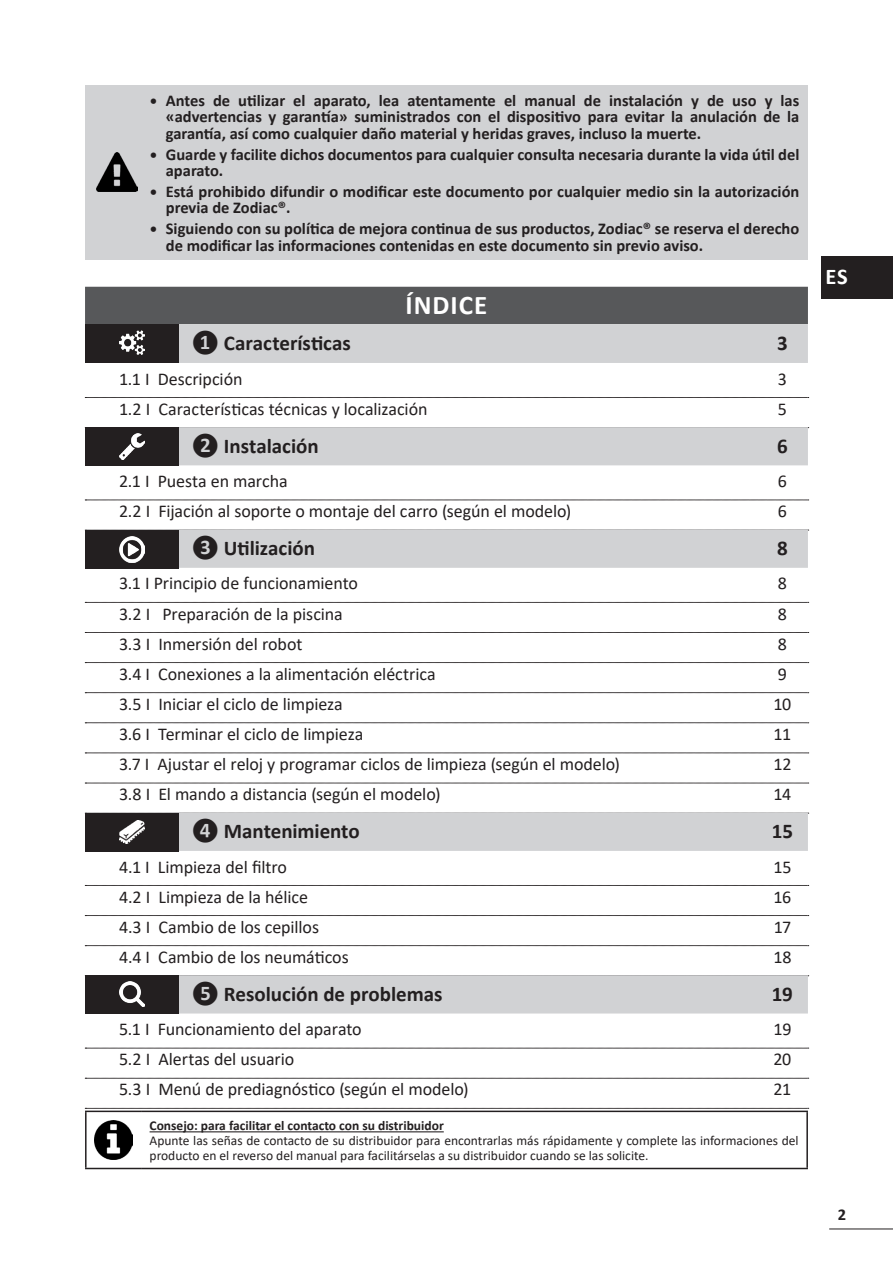
<style>
.page{position:relative;width:893px;height:1263px;background:#fff}
.page>*{position:absolute;margin:0;border:0;box-sizing:border-box;transform-origin:0 0}
.t1{font:700 27px "Calibri";letter-spacing:.035em;color:#fff}
.t2{font:700 22.5px "Calibri";color:#fff}
.t3{font:700 21px "Calibri";letter-spacing:-.005em;color:#231f20}
.t4{font:18px "Calibri";letter-spacing:-.005em;color:#231f20}
.t5{font:700 16.5px/16.5px "Calibri";color:#231f20}
.t6{font:13.5px/15px "Calibri";color:#231f20}
.t7{font:700 13.5px "Calibri";color:#231f20}
.s1{font-size:15px}
</style>
<div class="page">
<hr style="left:829px;top:1228px;width:64px;height:1px;background:#231f20">
<div style="left:85px;top:287px;width:723px;height:37px;background:#57585a"></div>
<div style="left:85px;top:325px;width:723px;height:38px;background:#d1d2d4"></div>
<svg style="left:85px;top:397px;width:724px;height:1px"></svg>
<div style="left:85px;top:427px;width:723px;height:38px;background:#d1d2d4"></div>
<svg style="left:85px;top:500px;width:724px;height:1px"></svg>
<div style="left:85px;top:529px;width:723px;height:39px;background:#d1d2d4"></div>
<svg style="left:85px;top:602px;width:724px;height:1px"></svg>
<svg style="left:85px;top:632px;width:724px;height:1px"></svg>
<svg style="left:85px;top:662px;width:724px;height:1px"></svg>
<svg style="left:85px;top:692px;width:724px;height:1px"></svg>
<svg style="left:85px;top:722px;width:724px;height:1px"></svg>
<svg style="left:85px;top:753px;width:724px;height:1px"></svg>
<svg style="left:85px;top:783px;width:724px;height:1px"></svg>
<div style="left:85px;top:813px;width:723px;height:38px;background:#d1d2d4"></div>
<svg style="left:85px;top:885px;width:724px;height:1px"></svg>
<svg style="left:85px;top:915px;width:724px;height:1px"></svg>
<svg style="left:85px;top:945px;width:724px;height:1px"></svg>
<div style="left:85px;top:975px;width:723px;height:38px;background:#d1d2d4"></div>
<svg style="left:85px;top:1048px;width:724px;height:1px"></svg>
<svg style="left:85px;top:1078px;width:724px;height:1px"></svg>
<svg style="left:85px;top:1108px;width:724px;height:1px"></svg>
<div style="left:85px;top:85px;width:64px;height:174px;background:#d1d2d4"></div>
<div style="left:149px;top:85px;width:659px;height:174px;background:#d1d2d4"></div>
<img style="left:96px;top:153px;width:42px;height:38px">
<hr style="left:85px;top:1110px;width:56px;height:2px;background:#231f20">
<hr style="left:85px;top:1112px;width:2px;height:56px;background:#231f20">
<hr style="left:141px;top:1110px;width:667px;height:2px;background:#231f20">
<hr style="left:806px;top:1112px;width:2px;height:56px;background:#231f20">
<hr style="left:85px;top:1168px;width:56px;height:1px;background:#231f20">
<hr style="left:141px;top:1168px;width:667px;height:1px;background:#231f20">
<img style="left:94px;top:1121px;width:39px;height:38px">
<hr style="left:150px;top:1131px;width:294px;height:1px;background:#231f20">
<div style="left:85px;top:324px;width:94px;height:38px;background:#231f20"></div>
<img style="left:119px;top:331px;width:26px;height:23px">
<div style="left:85px;top:427px;width:94px;height:39px;background:#231f20"></div>
<img style="left:119px;top:434px;width:26px;height:25px">
<div style="left:85px;top:530px;width:94px;height:39px;background:#231f20"></div>
<img style="left:119px;top:537px;width:26px;height:25px">
<div style="left:85px;top:975px;width:94px;height:38px;background:#231f20"></div>
<img style="left:119px;top:981px;width:26px;height:26px">
<div style="left:85px;top:813px;width:94px;height:38px;background:#231f20"></div>
<img style="left:119px;top:821px;width:26px;height:22px">
<div style="left:821px;top:256px;width:72px;height:42px;background:#231f20"></div>
<p class="t5" style="left:166px;top:92px;width:635px;text-align:justify;text-indent:-16px"><span class="s1">•</span> Antes de utilizar el aparato, lea atentamente el manual de instalación y de uso y las «advertencias y garantía» suministrados con el dispositivo para evitar la anulación de la garantía, así como cualquier daño material y heridas graves, incluso la muerte.</p>
<p class="t5" style="left:166px;top:146px;width:635px;text-indent:-16px"><span class="s1">•</span> Guarde y facilite dichos documentos para cualquier consulta necesaria durante la vida útil del aparato.</p>
<p class="t5" style="left:166px;top:183px;width:635px;text-indent:-16px"><span class="s1">•</span> Está prohibido difundir o modificar este documento por cualquier medio sin la autorización previa de Zodiac®.</p>
<p class="t5" style="left:166px;top:220px;width:635px;text-indent:-16px"><span class="s1">•</span> Siguiendo con su política de mejora continua de sus productos, Zodiac® se reserva el derecho de modificar las informaciones contenidas en este documento sin previo aviso.</p>
<h1 class="t1" style="left:406px;top:286px;width:83px">ÍNDICE</h1>
<p class="t3" style="left:191px;top:328px;width:161px">❶ Características</p>
<p class="t3" style="left:777px;top:328px;width:12px">3</p>
<p class="t4" style="left:119px;top:366px;width:125px">1.1 I Descripción</p>
<p class="t4" style="left:778px;top:366px;width:11px">3</p>
<p class="t4" style="left:119px;top:396px;width:310px">1.2 I Características técnicas y localización</p>
<p class="t4" style="left:778px;top:396px;width:11px">5</p>
<p class="t3" style="left:191px;top:431px;width:129px">❷ Instalación</p>
<p class="t3" style="left:777px;top:431px;width:12px">6</p>
<p class="t4" style="left:119px;top:468px;width:170px">2.1 I Puesta en marcha</p>
<p class="t4" style="left:778px;top:468px;width:11px">6</p>
<p class="t4" style="left:119px;top:499px;width:454px">2.2 I Fijación al soporte o montaje del carro (según el modelo)</p>
<p class="t4" style="left:778px;top:499px;width:11px">6</p>
<p class="t3" style="left:191px;top:533px;width:125px">❸ Utilización</p>
<p class="t3" style="left:777px;top:533px;width:12px">8</p>
<p class="t4" style="left:119px;top:571px;width:240px">3.1 I Principio de funcionamiento</p>
<p class="t4" style="left:778px;top:571px;width:11px">8</p>
<p class="t4" style="left:119px;top:601px;width:225px">3.2 I Preparación de la piscina</p>
<p class="t4" style="left:778px;top:601px;width:11px">8</p>
<p class="t4" style="left:119px;top:631px;width:185px">3.3 I Inmersión del robot</p>
<p class="t4" style="left:778px;top:631px;width:11px">8</p>
<p class="t4" style="left:119px;top:661px;width:318px">3.4 I Conexiones a la alimentación eléctrica</p>
<p class="t4" style="left:778px;top:661px;width:11px">9</p>
<p class="t4" style="left:119px;top:691px;width:225px">3.5 I Iniciar el ciclo de limpieza</p>
<p class="t4" style="left:773px;top:691px;width:19px">10</p>
<p class="t4" style="left:119px;top:721px;width:246px">3.6 I Terminar el ciclo de limpieza</p>
<p class="t4" style="left:773px;top:721px;width:19px">11</p>
<p class="t4" style="left:119px;top:752px;width:502px">3.7 I Ajustar el reloj y programar ciclos de limpieza (según el modelo)</p>
<p class="t4" style="left:773px;top:752px;width:20px">12</p>
<p class="t4" style="left:119px;top:782px;width:323px">3.8 I El mando a distancia (según el modelo)</p>
<p class="t4" style="left:773px;top:782px;width:19px">14</p>
<p class="t3" style="left:191px;top:816px;width:170px">❹ Mantenimiento</p>
<p class="t3" style="left:772px;top:816px;width:23px">15</p>
<p class="t4" style="left:119px;top:854px;width:170px">4.1 I Limpieza del filtro</p>
<p class="t4" style="left:773px;top:854px;width:20px">15</p>
<p class="t4" style="left:119px;top:884px;width:190px">4.2 I Limpieza de la hélice</p>
<p class="t4" style="left:773px;top:884px;width:19px">16</p>
<p class="t4" style="left:119px;top:914px;width:201px">4.3 I Cambio de los cepillos</p>
<p class="t4" style="left:774px;top:914px;width:19px">17</p>
<p class="t4" style="left:119px;top:944px;width:231px">4.4 I Cambio de los neumáticos</p>
<p class="t4" style="left:773px;top:944px;width:20px">18</p>
<p class="t3" style="left:191px;top:979px;width:253px">❺ Resolución de problemas</p>
<p class="t3" style="left:772px;top:979px;width:23px">19</p>
<p class="t4" style="left:119px;top:1017px;width:244px">5.1 I Funcionamiento del aparato</p>
<p class="t4" style="left:773px;top:1017px;width:20px">19</p>
<p class="t4" style="left:119px;top:1047px;width:177px">5.2 I Alertas del usuario</p>
<p class="t4" style="left:773px;top:1047px;width:19px">20</p>
<p class="t4" style="left:119px;top:1077px;width:351px">5.3 I Menú de prediagnóstico (según el modelo)</p>
<p class="t4" style="left:773px;top:1077px;width:19px">21</p>
<p class="t7" style="left:150px;top:1116px;width:296px">Consejo: para facilitar el contacto con su distribuidor</p>
<p class="t6" style="left:150px;top:1133px;width:651px">Apunte las señas de contacto de su distribuidor para encontrarlas más rápidamente y complete las informaciones del producto en el reverso del manual para facilitárselas a su distribuidor cuando se las solicite.</p>
<p class="t2" style="left:825px;top:261px;width:24px">ES</p>
<p class="t5" style="left:838px;top:1206px;width:10px">2</p>
</div>
